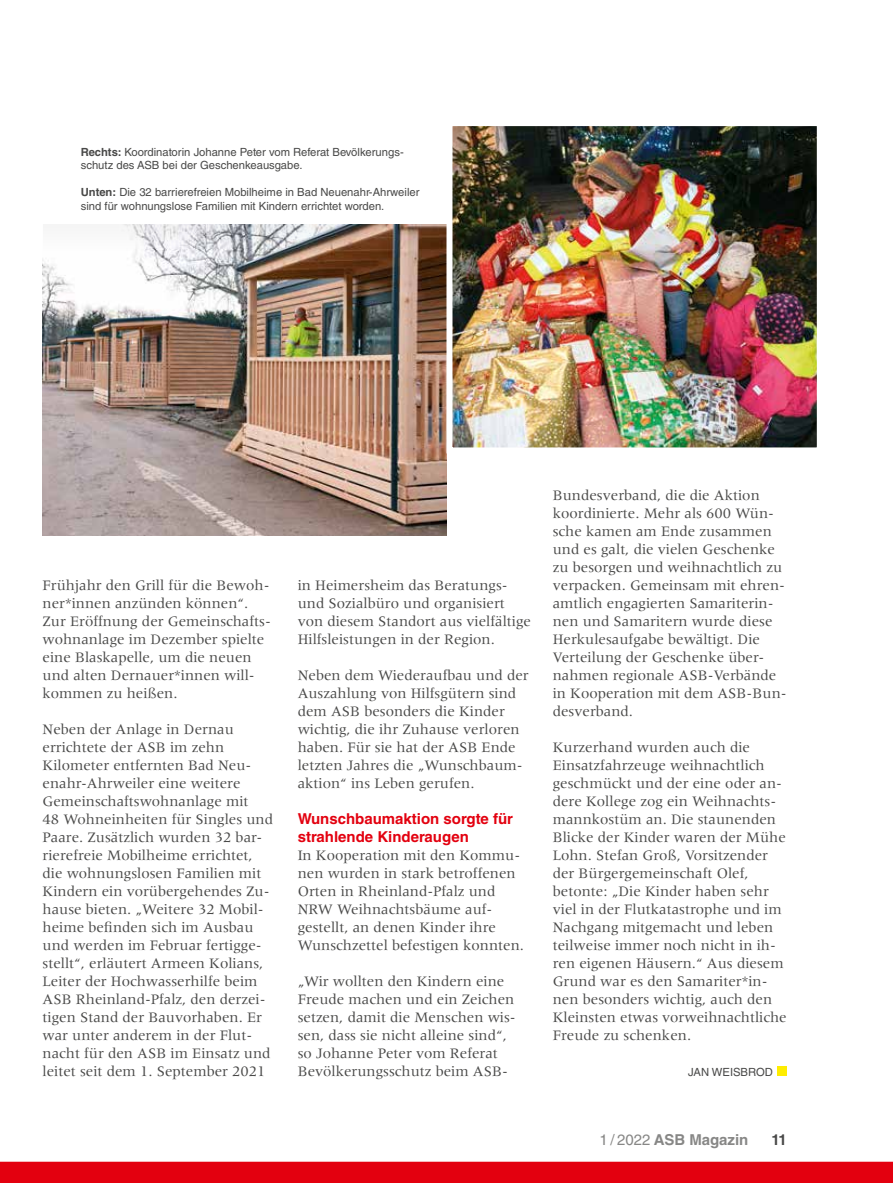
<style>
.page{position:relative;width:893px;height:1183px;background:#fff}
.page>*{position:absolute;margin:0;border:0;box-sizing:border-box;transform-origin:0 0}
.t1{font:15px/18px "Meridien LT Std";color:#494948}
.t2{font:700 15px/18px "Helvetica LT Std";color:#e3000f}
.t3{font:700 15px "Helvetica LT Std";color:#878786}
.t4{font:700 15px "Helvetica LT Std";color:#494948}
.t5{font:11.25px/13.5px "Helvetica LT Std";color:#494948}
.s1{font-weight:700}
.s2{font-weight:400}
</style>
<div class="page">
<div style="left:777px;top:1066px;width:10px;height:9px;background:#ffed00"></div>
<img style="left:43px;top:262px;width:403px;height:273px">
<img style="left:453px;top:127px;width:363px;height:319px">
<div style="left:446px;top:120px;width:377px;height:333px;border:6px solid #fff"></div>
<img style="left:43px;top:224px;width:403px;height:38px">
<div style="left:0;top:1161px;width:893px;height:21px;background:#e3000f"></div>
<p class="t5" style="left:81px;top:145px;width:324px"><span class="s1">Rechts:</span> Koordinatorin Johanne Peter vom Referat Bevölkerungs&shy;schutz des ASB bei der Geschenkeausgabe.</p>
<p class="t5" style="left:81px;top:186px;width:340px"><span class="s1">Unten:</span> Die 32 barrierefreien Mobilheime in Bad Neuenahr-Ahrweiler sind für wohnungslose Familien mit Kindern errichtet worden.</p>
<p class="t1" style="left:43px;top:575px;width:230px">Frühjahr den Grill für die Bewoh&shy;ner*innen anzünden können“.<br>Zur Eröffnung der Gemeinschafts&shy;wohnanlage im Dezember spielte eine Blaskapelle, um die neuen und alten Dernauer*innen will&shy;kommen zu heißen.</p>
<p class="t1" style="left:43px;top:719px;width:232px">Neben der Anlage in Dernau errichtete der ASB im zehn<br>Kilometer entfernten Bad Neu&shy;enahr-Ahrweiler eine weitere<br>Gemeinschaftswohnanlage mit<br>48 Wohneinheiten für Singles und<br>Paare. Zusätzlich wurden 32 bar&shy;rierefreie Mobilheime errichtet, die wohnungslosen Familien mit<br>Kindern ein vorübergehendes Zu&shy;hause bieten. „Weitere 32 Mobil&shy;heime befinden sich im Ausbau und werden im Februar fertigge&shy;stellt“, erläutert Armeen Kolians,<br>Leiter der Hochwasserhilfe beim<br>ASB Rheinland-Pfalz, den derzei&shy;tigen Stand der Bauvorhaben. Er war unter anderem in der Flut&shy;nacht für den ASB im Einsatz und leitet seit dem 1. September 2021</p>
<p class="t1" style="left:298px;top:575px;width:235px">in Heimersheim das Beratungs&shy;und Sozialbüro und organisiert von diesem Standort aus vielfältige<br>Hilfsleistungen in der Region.</p>
<p class="t1" style="left:298px;top:665px;width:233px">Neben dem Wiederaufbau und der<br>Auszahlung von Hilfsgütern sind dem ASB besonders die Kinder wichtig, die ihr Zuhause verloren haben. Für sie hat der ASB Ende letzten Jahres die „Wunschbaum&shy;aktion“ ins Leben gerufen.</p>
<p class="t2" style="left:298px;top:809px;width:217px">Wunschbaumaktion sorgte für strahlende Kinderaugen</p>
<p class="t1" style="left:298px;top:845px;width:228px">In Kooperation mit den Kommu&shy;nen wurden in stark betroffenen<br>Orten in Rheinland-Pfalz und<br>NRW Weihnachtsbäume auf&shy;gestellt, an denen Kinder ihre<br>Wunschzettel befestigen konnten.</p>
<p class="t1" style="left:298px;top:971px;width:220px">„Wir wollten den Kindern eine<br>Freude machen und ein Zeichen setzen, damit die Menschen wis&shy;sen, dass sie nicht alleine sind“, so Johanne Peter vom Referat<br>Bevölkerungsschutz beim ASB-</p>
<p class="t1" style="left:553px;top:485px;width:235px">Bundesverband, die die Aktion koordinierte. Mehr als 600 Wün&shy;sche kamen am Ende zusammen und es galt, die vielen Geschenke zu besorgen und weihnachtlich zu verpacken. Gemeinsam mit ehren&shy;amtlich engagierten Samariterin&shy;nen und Samaritern wurde diese<br>Herkulesaufgabe bewältigt. Die<br>Verteilung der Geschenke über&shy;nahmen regionale ASB-Verbände in Kooperation mit dem ASB-Bun&shy;desverband.</p>
<p class="t1" style="left:553px;top:737px;width:235px">Kurzerhand wurden auch die<br>Einsatzfahrzeuge weihnachtlich geschmückt und der eine oder an&shy;dere Kollege zog ein Weihnachts&shy;mannkostüm an. Die staunenden<br>Blicke der Kinder waren der Mühe<br>Lohn. Stefan Groß, Vorsitzender der Bürgergemeinschaft Olef, betonte: „Die Kinder haben sehr viel in der Flutkatastrophe und im<br>Nachgang mitgemacht und leben teilweise immer noch nicht in ih&shy;ren eigenen Häusern.“ Aus diesem<br>Grund war es den Samariter*in&shy;nen besonders wichtig, auch den<br>Kleinsten etwas vorweihnachtliche<br>Freude zu schenken.</p>
<p class="t5" style="left:688px;top:1064px;width:86px">JAN WEISBROD</p>
<p class="t3" style="left:600px;top:1130px;width:150px"><span class="s2">1 / 2022</span> ASB Magazin</p>
<p class="t4" style="left:771px;top:1130px;width:17px">11</p>
</div>
